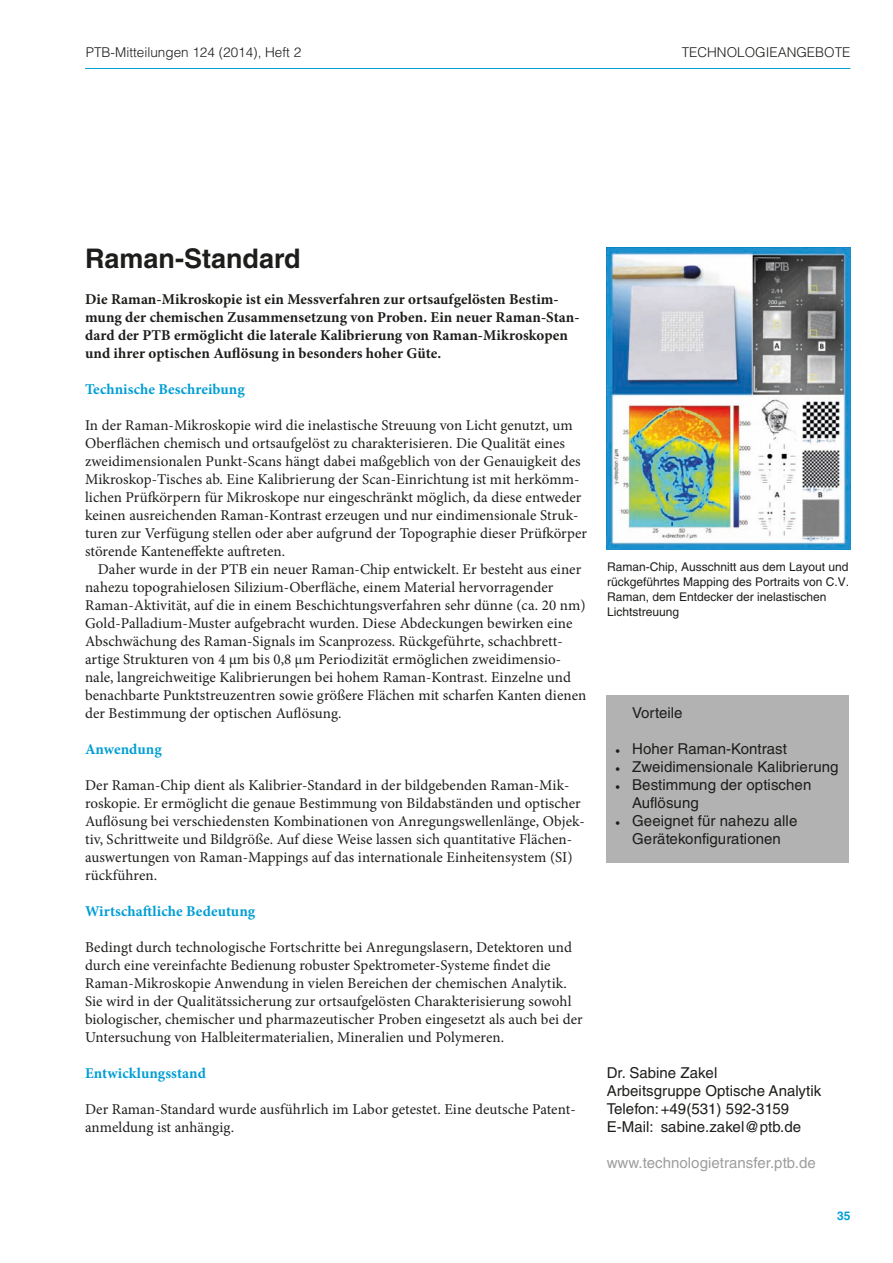
<style>
.page{position:relative;width:893px;height:1263px;background:#fff}
.page>*{position:absolute;margin:0;border:0;box-sizing:border-box;transform-origin:0 0}
.t1{font:700 27px "Helvetica LT Std";color:#1d1d1b}
.t2{font:15px/18px "Minion Pro";letter-spacing:.005em;color:#1d1d1b}
.t3{font:700 15px/18px "Minion Pro";letter-spacing:.005em;color:#1d1d1b}
.t4{font:15px/18px "Helvetica LT Std";letter-spacing:.005em;color:#1d1d1b}
.t5{font:700 15px "Minion Pro";letter-spacing:.005em;color:#009ed4}
.t6{font:15px "Helvetica LT Std";letter-spacing:.005em;color:#9d9d9d}
.t7{font:300 13.5px "Helvetica LT Std";color:#1d1d1b}
.t8{font:12px/15px "Helvetica LT Std";color:#1d1d1b}
.t9{font:700 12px "Helvetica LT Std";color:#009ed4}
.s1{font-family:"Minion Pro";font-size:13.5px}
</style>
<div class="page">
<hr style="left:85px;top:68px;width:765px;height:1px;background:#009ed4">
<div style="left:607px;top:695px;width:242px;height:167px;background:#b2b2b2"></div>
<img style="left:607px;top:247px;width:244px;height:302px">
<p class="t7" style="left:86px;top:43px;width:217px">PTB-Mitteilungen 124 (2014), Heft 2</p>
<p class="t7" style="left:682px;top:43px;width:170px">TECHNOLOGIEANGEBOTE</p>
<h1 class="t1" style="left:85px;top:242px;width:217px">Raman-Standard</h1>
<p class="t3" style="left:85px;top:290px;width:496px">Die Raman-Mikroskopie ist ein Messverfahren zur ortsaufgelösten Bestim&shy;mung der chemischen Zusammensetzung von Proben. Ein neuer Raman-Stan&shy;dard der PTB ermöglicht die laterale Kalibrierung von Raman-Mikroskopen und ihrer optischen Auflösung in besonders hoher Güte.</p>
<p class="t5" style="left:85px;top:379px;width:161px">Technische Beschreibung</p>
<p class="t2" style="left:85px;top:417px;width:504px">In der Raman-Mikroskopie wird die inelastische Streuung von Licht genutzt, um Oberflächen chemisch und ortsaufgelöst zu charakterisieren. Die Qualität eines zweidimensionalen Punkt-Scans hängt dabei maßgeblich von der Genauigkeit des Mikroskop-Tisches ab. Eine Kalibrierung der Scan-Einrichtung ist mit herkömm&shy;lichen Prüfkörpern für Mikroskope nur eingeschränkt möglich, da diese entweder keinen ausreichenden Raman-Kontrast erzeugen und nur eindimensionale Struk&shy;turen zur Verfügung stellen oder aber aufgrund der Topographie dieser Prüfkörper störende Kanteneffekte auftreten.</p>
<p class="t2" style="left:85px;top:561px;width:503px;text-indent:13px">Daher wurde in der PTB ein neuer Raman-Chip entwickelt. Er besteht aus einer nahezu topograhielosen Silizium-Oberfläche, einem Material hervorragender Raman-Aktivität, auf die in einem Beschichtungsverfahren sehr dünne (ca. 20 nm)<br>Gold-Palladium-Muster aufgebracht wurden. Diese Abdeckungen bewirken eine Abschwächung des Raman-Signals im Scanprozess. Rückgeführte, schachbrett&shy;artige Strukturen von 4 µm bis 0,8 µm Periodizität ermöglichen zweidimensio&shy;nale, langreichweitige Kalibrierungen bei hohem Raman-Kontrast. Einzelne und benachbarte Punktstreuzentren sowie größere Flächen mit scharfen Kanten dienen der Bestimmung der optischen Auflösung.</p>
<p class="t5" style="left:85px;top:739px;width:78px">Anwendung</p>
<p class="t2" style="left:85px;top:777px;width:501px">Der Raman-Chip dient als Kalibrier-Standard in der bildgebenden Raman-Mik&shy;roskopie. Er ermöglicht die genaue Bestimmung von Bildabständen und optischer Auflösung bei verschiedensten Kombinationen von Anregungswellenlänge, Objek&shy;tiv, Schrittweite und Bildgröße. Auf diese Weise lassen sich quantitative Flächen&shy;auswertungen von Raman-Mappings auf das internationale Einheitensystem (SI) rückführen.</p>
<p class="t5" style="left:85px;top:901px;width:172px">Wirtschaftliche Bedeutung</p>
<p class="t2" style="left:85px;top:939px;width:499px">Bedingt durch technologische Fortschritte bei Anregungslasern, Detektoren und durch eine vereinfachte Bedienung robuster Spektrometer-Systeme findet die Raman-Mikroskopie Anwendung in vielen Bereichen der chemischen Analytik.<br>Sie wird in der Qualitätssicherung zur ortsaufgelösten Charakterisierung sowohl biologischer, chemischer und pharmazeutischer Proben eingesetzt als auch bei der Untersuchung von Halbleitermaterialien, Mineralien und Polymeren.</p>
<p class="t5" style="left:85px;top:1063px;width:122px">Entwicklungsstand</p>
<p class="t2" style="left:85px;top:1101px;width:490px">Der Raman-Standard wurde ausführlich im Labor getestet. Eine deutsche Patent&shy;anmeldung ist anhängig.</p>
<p class="t8" style="left:607px;top:560px;width:244px">Raman-Chip, Ausschnitt aus dem Layout und rückgeführtes Mapping des Portraits von C.V.<br>Raman, dem Entdecker der inelastischen Lichtstreuung</p>
<p class="t4" style="left:632px;top:704px;width:52px">Vorteile</p>
<p class="t4" style="left:615px;top:740px;width:173px"><span class="s1">•</span> Hoher Raman-Kontrast</p>
<p class="t4" style="left:615px;top:758px;width:225px"><span class="s1">•</span> Zweidimensionale Kalibrierung</p>
<p class="t4" style="left:632px;top:776px;width:181px;text-indent:-17px"><span class="s1">•</span> Bestimmung der optischen<br>Auflösung</p>
<p class="t4" style="left:615px;top:812px;width:184px;text-align:center"><span class="s1">•</span> Geeignet für nahezu alle<br>Gerätekonfigurationen</p>
<p class="t4" style="left:607px;top:1064px;width:216px">Dr. Sabine Zakel<br>Arbeitsgruppe Optische Analytik<br>Telefon:+49(531) 592-3159<br>E-Mail: sabine.zakel@ptb.de</p>
<p class="t6" style="left:607px;top:1154px;width:211px">www.technologietransfer.ptb.de</p>
<p class="t9" style="left:837px;top:1208px;width:15px">35</p>
</div>
